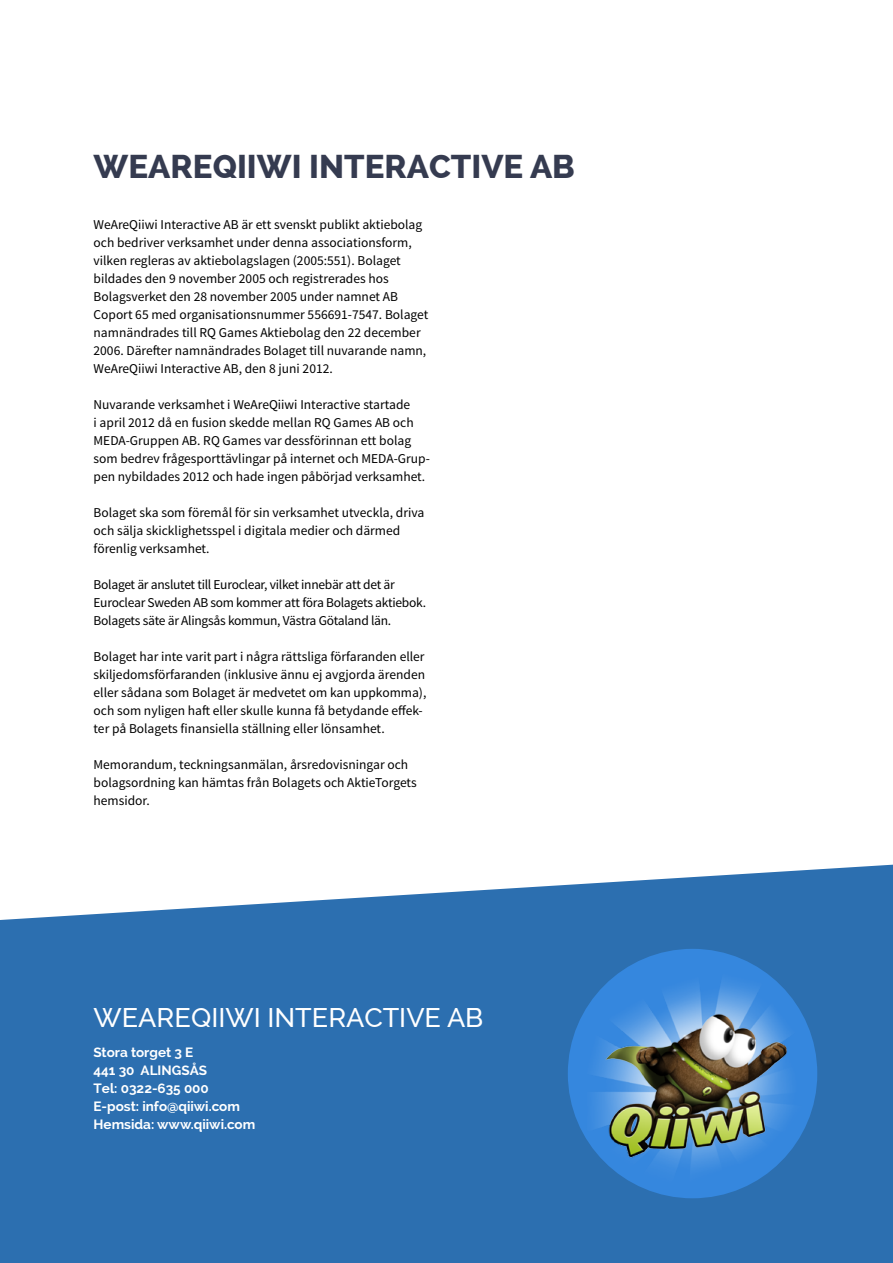
<style>
.page{position:relative;width:893px;height:1263px;background:#fff}
.page>*{position:absolute;margin:0;border:0;box-sizing:border-box;transform-origin:0 0}
.t1{font:800 33px "Raleway";color:#353b50}
.t2{font:500 27px "Raleway";color:#fff}
.t3{font:13.5px/18px "Source Sans Pro";color:#000}
.t4{font:13.5px/18px "Source Sans Pro";letter-spacing:-.02em;color:#000}
.t5{font:700 13.5px/18px "Raleway";color:#fff}
</style>
<div class="page">
<svg style="left:0;top:865px;width:893px;height:398px;background:#3d7ab6"></svg>
<img style="left:568px;top:949px;width:249px;height:249px;border-radius:125px">
<h1 class="t1" style="left:94px;top:148px;width:483px">WEAREQIIWI INTERACTIVE AB</h1>
<p class="t3" style="left:94px;top:216px;width:336px">WeAreQiiwi Interactive AB är ett svenskt publikt aktiebolag och bedriver verksamhet under denna associationsform, vilken regleras av aktiebolagslagen (2005:551). Bolaget bildades den 9 november 2005 och registrerades hos Bolagsverket den 28 november 2005 under namnet AB Coport 65 med organisationsnummer 556691-7547. Bolaget namnändrades till RQ Games Aktiebolag den 22 december 2006. Därefter namnändrades Bolaget till nuvarande namn, WeAreQiiwi Interactive AB, den 8 juni 2012.</p>
<p class="t3" style="left:94px;top:395px;width:338px">Nuvarande verksamhet i WeAreQiiwi Interactive startade<br>i april 2012 då en fusion skedde mellan RQ Games AB och MEDA-Gruppen AB. RQ Games var dessförinnan ett bolag som bedrev frågesporttävlingar på internet och MEDA-Grup&shy;pen nybildades 2012 och hade ingen påbörjad verksamhet.</p>
<p class="t3" style="left:94px;top:503px;width:332px">Bolaget ska som föremål för sin verksamhet utveckla, driva och sälja skicklighetsspel i digitala medier och därmed förenlig verksamhet.</p>
<p class="t4" style="left:94px;top:575px;width:334px">Bolaget är anslutet till Euroclear, vilket innebär att det är<br>Euroclear Sweden AB som kommer att föra Bolagets aktiebok.<br>Bolagets säte är Alingsås kommun, Västra Götaland län.</p>
<p class="t3" style="left:94px;top:647px;width:334px">Bolaget har inte varit part i några rättsliga förfaranden eller skiljedomsförfaranden (inklusive ännu ej avgjorda ärenden eller sådana som Bolaget är medvetet om kan uppkomma), och som nyligen haft eller skulle kunna få betydande effek&shy;ter på Bolagets finansiella ställning eller lönsamhet.</p>
<p class="t3" style="left:94px;top:755px;width:325px">Memorandum, teckningsanmälan, årsredovisningar och bolagsordning kan hämtas från Bolagets och AktieTorgets hemsidor.</p>
<h2 class="t2" style="left:94px;top:1001px;width:391px">WEAREQIIWI INTERACTIVE AB</h2>
<p class="t5" style="left:94px;top:1044px;width:163px">Stora torget 3 E<br>441 30 ALINGSÅS<br>Tel: 0322-635 000<br>E-post: info@qiiwi.com<br>Hemsida: www.qiiwi.com</p>
</div>
